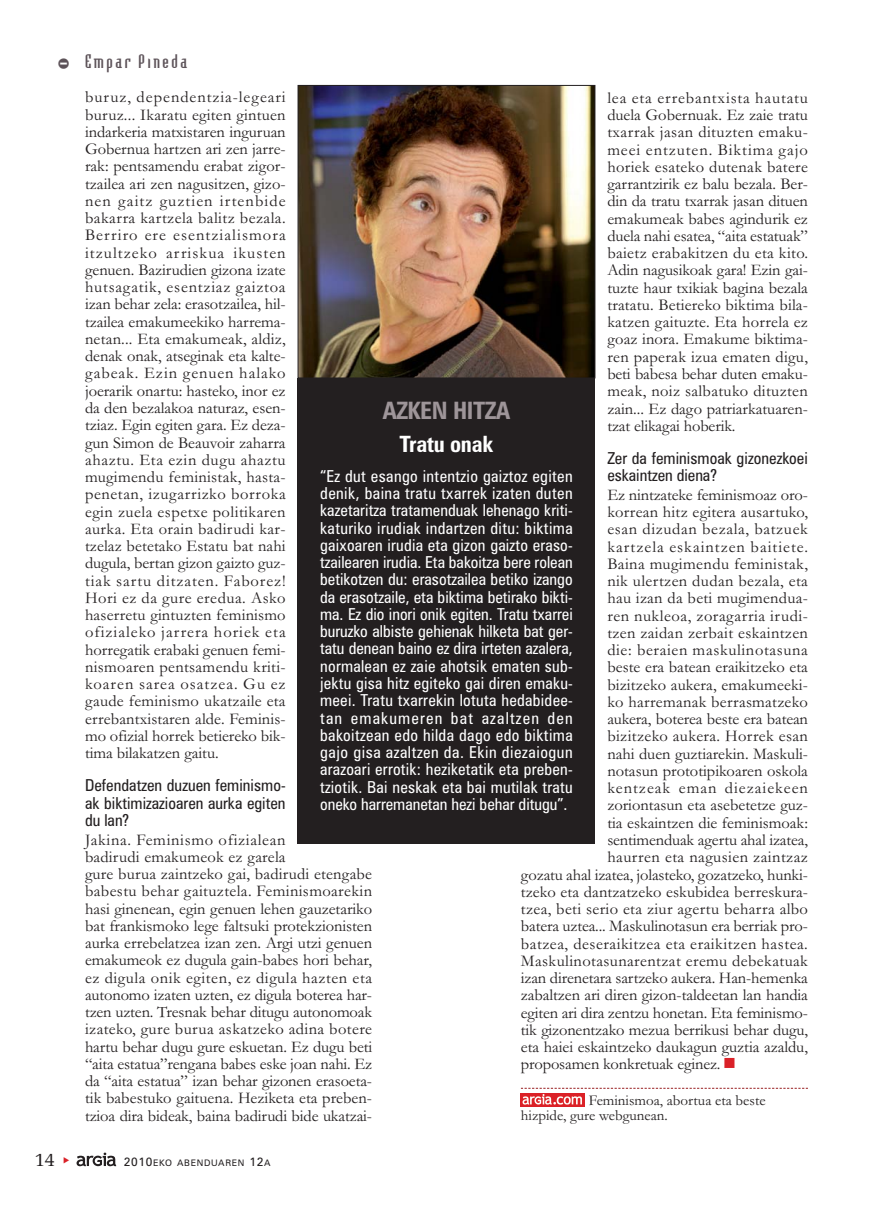
<style>
.page{position:relative;width:893px;height:1212px;background:#fff}
.page>*{position:absolute;margin:0;border:0;box-sizing:border-box;transform-origin:0 0}
.t1{font:700 condensed 24px "Zurich BT";letter-spacing:-.015em;color:#9e9599}
.t2{font:700 condensed 22.5px "Zurich BT";letter-spacing:-.01em;color:#fff}
.t3{font:19.5px "Memoir";color:#231f20}
.t4{font:18px "Bodiac";letter-spacing:.145em;color:#5d5359}
.t5{font:16.5px/17.2px "Garamond";color:#231f20;text-align:justify}
.t6{font:condensed 16.5px/17.2px "Zurich BT";color:#fff;text-align:justify}
.t7{font:16.5px "Garamond";letter-spacing:.025em;color:#231f20}
.t8{font:condensed 16.5px/17.2px "Zurich BT";color:#231f20;text-align:justify}
.t9{font:16.5px "Garamond";letter-spacing:.02em;color:#231f20}
.t10{font:16.5px "Garamond";letter-spacing:.03em;color:#231f20}
.t11{font:16.5px "Garamond";letter-spacing:.04em;color:#231f20}
.t12{font:16.5px "Garamond";letter-spacing:.06em;color:#231f20}
.t13{font:15px/15px "Garamond";color:#231f20}
.t14{font:9px "Zurich BT";letter-spacing:.075em;color:#231f20}
.s1{font-size:30px}
.s2{color:#da2128}
.s3{font-size:12px}
</style>
<div class="page">
<svg style="left:77px;top:1152px;width:39px;height:14px"></svg>
<div style="left:298px;top:378px;width:297px;height:466px;background:#231f20"></div>
<img style="left:300px;top:87px;width:293px;height:289px">
<div style="left:298px;top:85px;width:297px;height:293px;border:1px solid #231f20"></div>
<img style="left:521px;top:1093px;width:64px;height:13px">
<svg style="left:521px;top:1088px;width:287px;height:1px"></svg>
<p class="t4" style="left:57px;top:55px;width:132px"><span class="s1">-</span> Empar Pineda</p>
<p class="t5" style="left:85px;top:90px;width:202px">buruz, dependentzia-legeari buruz... Ikaratu egiten gintuen indarkeria matxistaren inguruan Gobernua hartzen ari zen jarre&shy;rak: pentsamendu erabat zigor&shy;tzailea ari zen nagusitzen, gizo&shy;nen gaitz guztien irtenbide bakarra kartzela balitz bezala.<br>Berriro ere esentzialismora itzultzeko arriskua ikusten genuen. Bazirudien gizona izate hutsagatik, esentziaz gaiztoa izan behar zela: erasotzailea, hil&shy;tzailea emakumeekiko harrema&shy;netan... Eta emakumeak, aldiz, denak onak, atseginak eta kalte&shy;gabeak. Ezin genuen halako joerarik onartu: hasteko, inor ez da den bezalakoa naturaz, esen&shy;tziaz. Egin egiten gara. Ez deza&shy;gun Simon de Beauvoir zaharra ahaztu. Eta ezin dugu ahaztu mugimendu feministak, hasta&shy;penetan, izugarrizko borroka egin zuela espetxe politikaren aurka. Eta orain badirudi kar&shy;tzelaz betetako Estatu bat nahi dugula, bertan gizon gaizto guz&shy;tiak sartu ditzaten. Faborez!<br>Hori ez da gure eredua. Asko haserretu gintuzten feminismo ofizialeko jarrera horiek eta horregatik erabaki genuen femi&shy;nismoaren pentsamendu kriti&shy;koaren sarea osatzea. Gu ez gaude feminismo ukatzaile eta errebantxistaren alde. Feminis&shy;mo ofizial horrek betiereko bik&shy;tima bilakatzen gaitu.</p>
<p class="t8" style="left:85px;top:778px;width:202px">Defendatzen duzuen feminismo&shy;ak biktimizazioaren aurka egiten du lan?</p>
<p class="t5" style="left:85px;top:832px;width:289px;text-align:left">Jakina. Feminismo ofizialean<br>badirudi emakumeok ez garela<br>gure burua zaintzeko gai, badirudi etengabe babestu behar gaituztela. Feminismoarekin hasi ginenean, egin genuen lehen gauzetariko bat frankismoko lege faltsuki protekzionisten aurka errebelatzea izan zen. Argi utzi genuen emakumeok ez dugula gain-babes hori behar, ez digula onik egiten, ez digula hazten eta autonomo izaten uzten, ez digula boterea har&shy;tzen uzten. Tresnak behar ditugu autonomoak izateko, gure burua askatzeko adina botere hartu behar dugu gure eskuetan. Ez dugu beti “aita estatua”rengana babes eske joan nahi. Ez da “aita estatua” izan behar gizonen erasoeta&shy;tik babestuko gaituena. Heziketa eta preben&shy;tzioa dira bideak, baina badirudi bide ukatzai-</p>
<p class="t5" style="left:607px;top:91px;width:202px">lea eta errebantxista hautatu duela Gobernuak. Ez zaie tratu txarrak jasan dituzten emaku&shy;meei entzuten. Biktima gajo horiek esateko dutenak batere garrantzirik ez balu bezala. Ber&shy;din da tratu txarrak jasan dituen emakumeak babes agindurik ez duela nahi esatea, “aita estatuak” baietz erabakitzen du eta kito.<br>Adin nagusikoak gara! Ezin gai&shy;tuzte haur txikiak bagina bezala tratatu. Betiereko biktima bila&shy;katzen gaituzte. Eta horrela ez goaz inora. Emakume biktima&shy;ren paperak izua ematen digu, beti babesa behar duten emaku&shy;meak, noiz salbatuko dituzten zain... Ez dago patriarkatuaren&shy;tzat elikagai hoberik.</p>
<p class="t8" style="left:607px;top:451px;width:202px">Zer da feminismoak gizonezkoei eskaintzen diena?</p>
<p class="t5" style="left:607px;top:488px;width:202px">Ez nintzateke feminismoaz oro-</p>
<p class="t5" style="left:607px;top:505px;width:202px">korrean hitz egitera ausartuko,</p>
<p class="t11" style="left:607px;top:523px;width:202px">esan dizudan bezala, batzuek</p>
<p class="t12" style="left:607px;top:541px;width:202px">kartzela eskaintzen baitiete.</p>
<p class="t7" style="left:607px;top:558px;width:202px">Baina mugimendu feministak,</p>
<p class="t7" style="left:607px;top:575px;width:202px">nik ulertzen dudan bezala, eta</p>
<p class="t5" style="left:607px;top:591px;width:202px">hau izan da beti mugimendua-</p>
<p class="t10" style="left:607px;top:610px;width:202px">ren nukleoa, zoragarria irudi-</p>
<p class="t9" style="left:607px;top:627px;width:202px">tzen zaidan zerbait eskaintzen</p>
<p class="t11" style="left:607px;top:644px;width:202px">die: beraien maskulinotasuna</p>
<p class="t5" style="left:607px;top:660px;width:202px">beste era batean eraikitzeko eta</p>
<p class="t5" style="left:607px;top:678px;width:202px">bizitzeko aukera, emakumeeki-</p>
<p class="t5" style="left:607px;top:695px;width:202px">ko harremanak berrasmatzeko</p>
<p class="t5" style="left:607px;top:712px;width:202px">aukera, boterea beste era batean</p>
<p class="t9" style="left:607px;top:730px;width:202px">bizitzeko aukera. Horrek esan</p>
<p class="t5" style="left:607px;top:747px;width:202px">nahi duen guztiarekin. Maskuli-</p>
<p class="t5" style="left:607px;top:764px;width:202px">notasun prototipikoaren oskola</p>
<p class="t12" style="left:607px;top:782px;width:202px">kentzeak eman diezaiekeen</p>
<p class="t5" style="left:607px;top:798px;width:202px">zoriontasun eta asebetetze guz-</p>
<p class="t5" style="left:607px;top:816px;width:202px">tia eskaintzen die feminismoak:</p>
<p class="t5" style="left:607px;top:833px;width:202px">sentimenduak agertu ahal izatea,</p>
<p class="t7" style="left:607px;top:851px;width:202px">haurren eta nagusien zaintzaz</p>
<p class="t5" style="left:521px;top:867px;width:289px">gozatu ahal izatea, jolasteko, gozatzeko, hunki-</p>
<p class="t5" style="left:521px;top:885px;width:289px">tzeko eta dantzatzeko eskubidea berreskura-</p>
<p class="t9" style="left:521px;top:903px;width:289px">tzea, beti serio eta ziur agertu beharra albo</p>
<p class="t5" style="left:521px;top:919px;width:289px">batera uztea... Maskulinotasun era berriak pro-</p>
<p class="t10" style="left:521px;top:938px;width:288px">batzea, deseraikitzea eta eraikitzen hastea.</p>
<p class="t7" style="left:521px;top:955px;width:289px">Maskulinotasunarentzat eremu debekatuak</p>
<p class="t5" style="left:521px;top:971px;width:289px">izan direnetara sartzeko aukera. Han-hemenka</p>
<p class="t5" style="left:521px;top:988px;width:288px">zabaltzen ari diren gizon-taldeetan lan handia</p>
<p class="t5" style="left:521px;top:1006px;width:289px">egiten ari dira zentzu honetan. Eta feminismo-</p>
<p class="t5" style="left:521px;top:1023px;width:289px">tik gizonentzako mezua berrikusi behar dugu,</p>
<p class="t5" style="left:521px;top:1040px;width:289px">eta haiei eskaintzeko daukagun guztia azaldu,</p>
<p class="t5" style="left:521px;top:1057px;width:215px">proposamen konkretuak eginez. <span class="s2">■</span></p>
<h1 class="t1" style="left:382px;top:402px;width:130px">AZKEN HITZA</h1>
<h2 class="t2" style="left:400px;top:435px;width:95px">Tratu onak</h2>
<p class="t6" style="left:320px;top:469px;width:254px">“Ez dut esango intentzio gaiztoz egiten denik, baina tratu txarrek izaten duten kazetaritza tratamenduak lehenago kriti&shy;katuriko irudiak indartzen ditu: biktima gaixoaren irudia eta gizon gaizto eraso&shy;tzailearen irudia. Eta bakoitza bere rolean betikotzen du: erasotzailea betiko izango da erasotzaile, eta biktima betirako bikti&shy;ma. Ez dio inori onik egiten. Tratu txarrei buruzko albiste gehienak hilketa bat ger&shy;tatu denean baino ez dira irteten azalera, normalean ez zaie ahotsik ematen sub&shy;jektu gisa hitz egiteko gai diren emaku&shy;meei. Tratu txarrekin lotuta hedabidee&shy;tan emakumeren bat azaltzen den bakoitzean edo hilda dago edo biktima gajo gisa azaltzen da. Ekin diezaiogun arazoari errotik: heziketatik eta preben&shy;tziotik. Bai neskak eta bai mutilak tratu oneko harremanetan hezi behar ditugu”.</p>
<p class="t13" style="left:521px;top:1095px;width:246px;text-indent:68px">Feminismoa, abortua eta beste hizpide, gure webgunean.</p>
<p class="t3" style="left:35px;top:1151px;width:22px">14</p>
<p class="t14" style="left:124px;top:1160px;width:148px"><span class="s3">2010</span>EKO ABENDUAREN <span class="s3">12</span>A</p>
</div>
